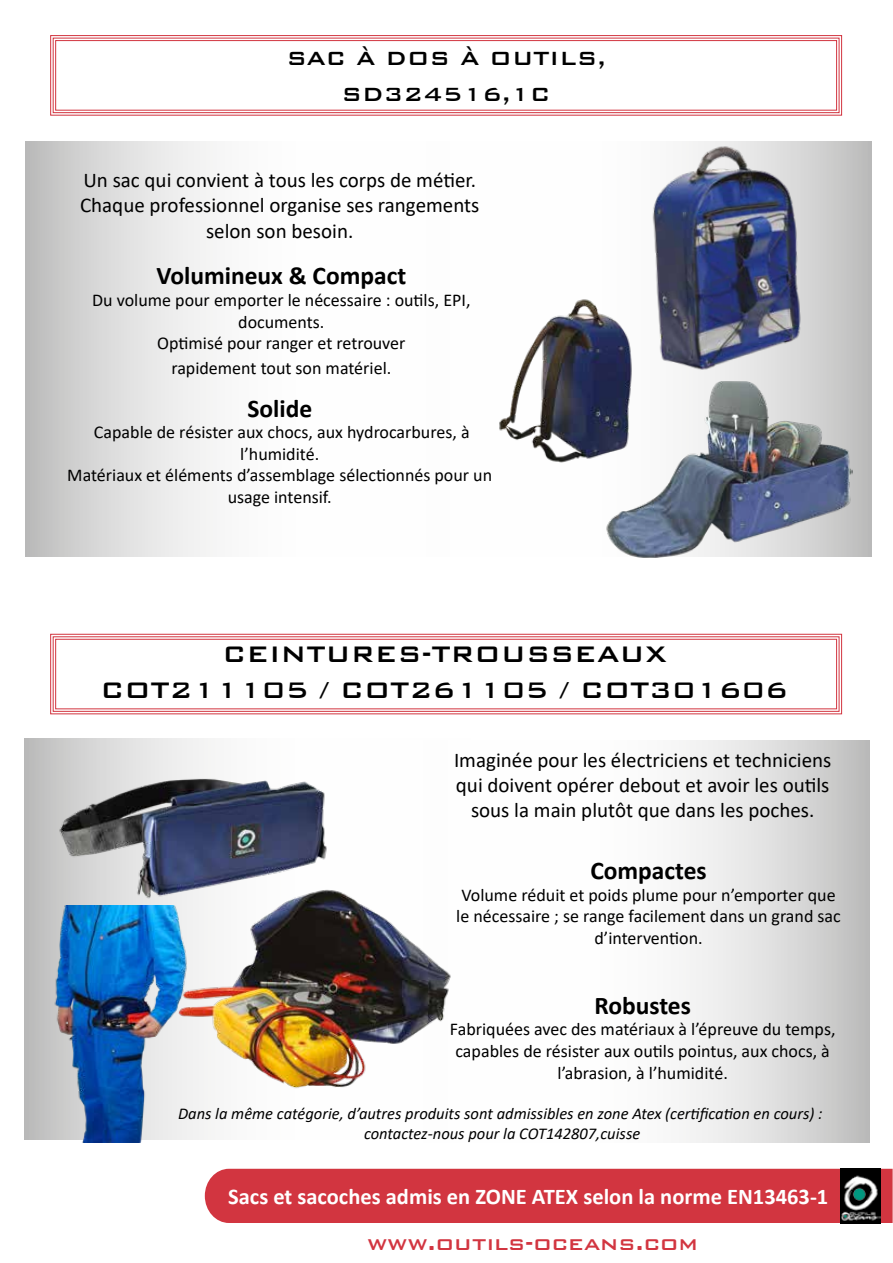
<style>
.page{position:relative;width:893px;height:1263px;background:#fff}
.page>*{position:absolute;margin:0;border:0;box-sizing:border-box;transform-origin:0 0}
.t1{font:500 30px/36px "Bank Gothic BT";color:#000;text-align:center}
.t2{font:700 25.5px "Calibri";color:#000}
.t3{font:500 25.5px/36px "Bank Gothic BT";color:#000;text-align:center}
.t4{font:500 25.5px "Bank Gothic BT";color:#d23540}
.t5{font:700 22.5px "Calibri";color:#fff}
.t6{font:21px/25.2px "Calibri";color:#000;text-align:center}
.t7{font:18px/21.6px "Calibri";color:#000;text-align:center}
.t8{font:italic 16.5px/19.8px "Calibri";color:#000;text-align:center}
</style>
<div class="page">
<div style="left:205px;top:1169px;width:688px;height:54px;background:#d23540"></div>
<img style="left:840px;top:1168px;width:40px;height:55px">
<svg style="left:686px;top:142px;width:186px;height:414px;background:#c4c4c4"></svg>
<svg style="left:683px;top:740px;width:186px;height:402px"></svg>
<svg style="left:26px;top:141px;width:187px;height:415px"></svg>
<svg style="left:24px;top:738px;width:187px;height:402px"></svg>
<svg style="left:50px;top:35px;width:793px;height:81px"></svg>
<div style="left:53px;top:38px;width:787px;height:75px;border:1px solid #d23540"></div>
<div style="left:55px;top:40px;width:782px;height:71px;border:1px solid #d23540"></div>
<svg style="left:50px;top:633px;width:793px;height:82px"></svg>
<div style="left:53px;top:636px;width:787px;height:76px;border:1px solid #d23540"></div>
<div style="left:55px;top:639px;width:782px;height:70px;border:1px solid #d23540"></div>
<img style="left:652px;top:141px;width:168px;height:238px">
<img style="left:606px;top:381px;width:247px;height:177px">
<img style="left:499px;top:299px;width:149px;height:167px">
<img style="left:39px;top:755px;width:288px;height:151px">
<img style="left:152px;top:860px;width:299px;height:240px">
<img style="left:33px;top:906px;width:159px;height:237px">
<h2 class="t3" style="left:286px;top:39px;width:321px">SAC À DOS À OUTILS,<br>SD324516,1C</h2>
<p class="t6" style="left:80px;top:167px;width:401px">Un sac qui convient à tous les corps de métier.<br>Chaque professionnel organise ses rangements selon son besoin.</p>
<h2 class="t2" style="left:156px;top:258px;width:251px">Volumineux &amp; Compact</h2>
<p class="t7" style="left:92px;top:289px;width:380px">Du volume pour emporter le nécessaire : outils, EPI, documents.<br>Optimisé pour ranger et retrouver</p>
<p class="t7" style="left:171px;top:357px;width:221px">rapidement tout son matériel.</p>
<h2 class="t2" style="left:247px;top:390px;width:66px">Solide</h2>
<p class="t7" style="left:67px;top:421px;width:426px">Capable de résister aux chocs, aux hydrocarbures, à l’humidité.<br>Matériaux et éléments d’assemblage sélectionnés pour un usage intensif.</p>
<h1 class="t1" style="left:100px;top:635px;width:689px">CEINTURES-TROUSSEAUX<br>COT211105 / COT261105 / COT301606</h1>
<p class="t6" style="left:454px;top:747px;width:379px">Imaginée pour les électriciens et techniciens qui doivent opérer debout et avoir les outils sous la main plutôt que dans les poches.</p>
<h2 class="t2" style="left:590px;top:852px;width:118px">Compactes</h2>
<p class="t7" style="left:456px;top:883px;width:386px">Volume réduit et poids plume pour n’emporter que le nécessaire ; se range facilement dans un grand sac d’intervention.</p>
<h2 class="t2" style="left:594px;top:987px;width:98px">Robustes</h2>
<p class="t7" style="left:450px;top:1018px;width:387px">Fabriquées avec des matériaux à l’épreuve du temps, capables de résister aux outils pointus, aux chocs, à l’abrasion, à l’humidité.</p>
<p class="t8" style="left:178px;top:1103px;width:646px">Dans la même catégorie, d’autres produits sont admissibles en zone Atex (certification en cours) : contactez-nous pour la COT142807,cuisse</p>
<p class="t5" style="left:228px;top:1181px;width:602px">Sacs et sacoches admis en ZONE ATEX selon la norme EN13463-1</p>
<h2 class="t4" style="left:367px;top:1229px;width:332px">www.outils-oceans.com</h2>
</div>
